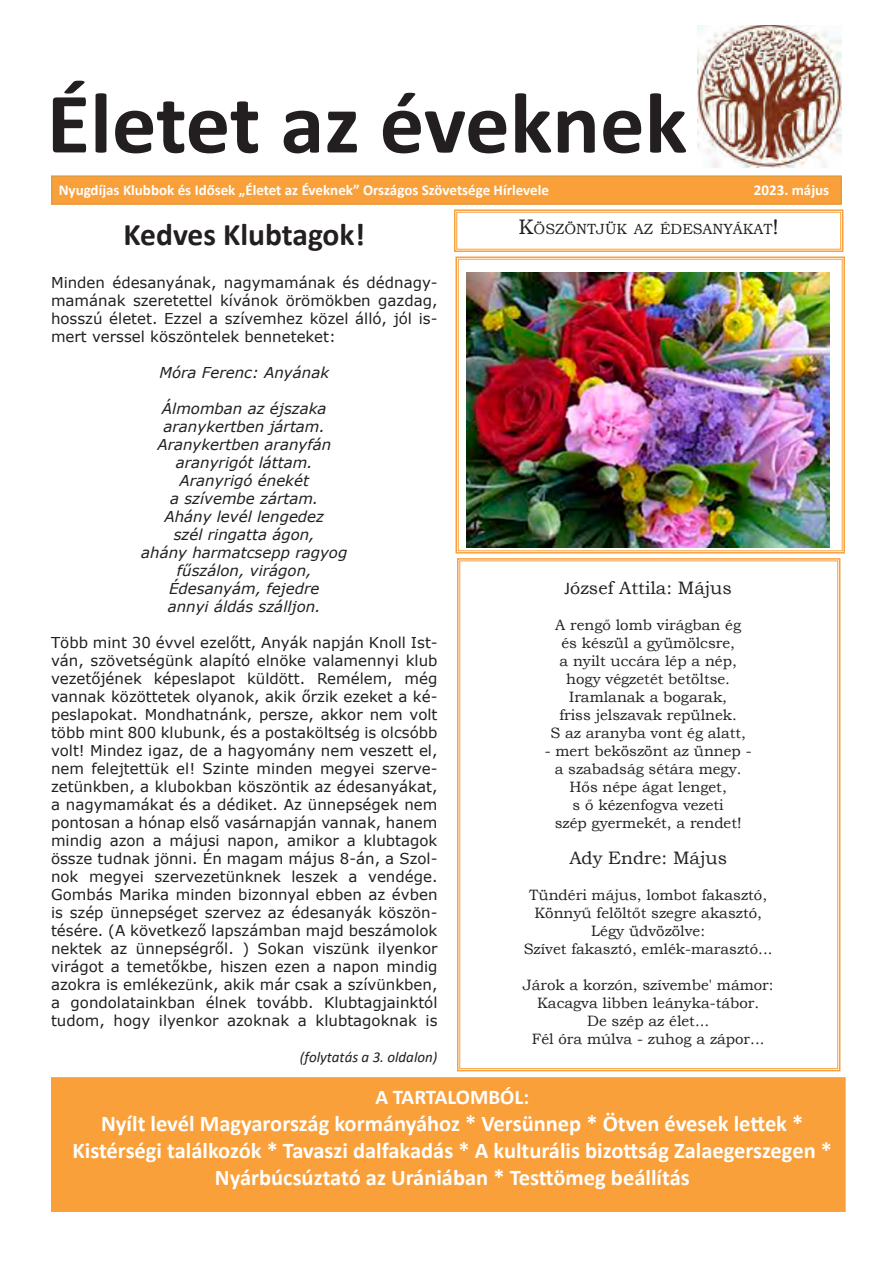
<style>
.page{position:relative;width:893px;height:1263px;background:#fff}
.page>*{position:absolute;margin:0;border:0;box-sizing:border-box;transform-origin:0 0}
.t1{font:700 87px "Calibri";color:#231f20}
.t2{font:700 31.5px "Calibri";color:#231f20}
.t3{font:700 22.5px/27px "Calibri";color:#fff;text-align:center}
.t4{font:700 21px "Calibri";color:#fff}
.t5{font:18px "Bookman Old Style";color:#231f20}
.t6{font:15px/18px "Verdana";color:#231f20;text-align:justify}
.t7{font:15px/18px "Bookman Old Style";color:#231f20;text-align:center}
.t8{font:italic 15px/18px "Verdana";color:#231f20;text-align:center}
.t9{font:700 15px "Calibri";color:#fff}
.t10{font:italic 15px "Calibri";color:#231f20}
.t11{font:14.7px "Bookman Old Style";color:#231f20}
.s1{font-size:21px}
.s2{font-family:"Calibri"}
</style>
<div class="page">
<div style="left:51px;top:175px;width:791px;height:30px;background:#f9a03a;border:1px solid #e39b3f"></div>
<img style="left:697px;top:26px;width:145px;height:142px">
<div style="left:51px;top:1077px;width:795px;height:135px;background:#f9a03a;border:1px solid #f9a03a"></div>
<svg style="left:457px;top:558px;width:384px;height:514px"></svg>
<img style="left:455px;top:256px;width:390px;height:298px">
<div style="left:458px;top:259px;width:384px;height:292px;border:1px solid #f9a03a"></div>
<svg style="left:454px;top:209px;width:390px;height:43px"></svg>
<h1 class="t1" style="left:47px;top:81px;width:642px">Életet az éveknek</h1>
<p class="t9" style="left:59px;top:179px;width:492px">Nyugdíjas Klubbok és Idősek „Életet az Éveknek” Országos Szövetsége Hírlevele</p>
<p class="t9" style="left:754px;top:179px;width:77px">2023. május</p>
<h2 class="t2" style="left:124px;top:219px;width:243px">Kedves Klubtagok!</h2>
<p class="t6" style="left:51px;top:274px;width:388px">Minden édesanyának, nagymamának és dédnagy&shy;mamának szeretettel kívánok örömökben gazdag, hosszú életet. Ezzel a szívemhez közel álló, jól is&shy;mert verssel köszöntelek benneteket:</p>
<p class="t8" style="left:159px;top:364px;width:171px">Móra Ferenc: Anyának</p>
<p class="t8" style="left:141px;top:400px;width:208px">Álmomban az éjszaka aranykertben jártam.<br>Aranykertben aranyfán aranyrigót láttam.<br>Aranyrigó énekét<br>a szívembe zártam.<br>Ahány levél lengedez<br>szél ringatta ágon,<br>ahány harmatcsepp ragyog fűszálon, virágon,<br>Édesanyám, fejedre<br>annyi áldás szálljon.</p>
<p class="t6" style="left:51px;top:633px;width:388px">Több mint 30 évvel ezelőtt, Anyák napján Knoll Ist&shy;ván, szövetségünk alapító elnöke valamennyi klub vezetőjének képeslapot küldött. Remélem, még vannak közöttetek olyanok, akik őrzik ezeket a ké&shy;peslapokat. Mondhatnánk, persze, akkor nem volt több mint 800 klubunk, és a postaköltség is olcsóbb volt! Mindez igaz, de a hagyomány nem veszett el, nem felejtettük el! Szinte minden megyei szerve&shy;zetünkben, a klubokban köszöntik az édesanyákat, a nagymamákat és a dédiket. Az ünnepségek nem pontosan a hónap első vasárnapján vannak, hanem mindig azon a májusi napon, amikor a klubtagok össze tudnak jönni. Én magam május 8-án, a Szol&shy;nok megyei szervezetünknek leszek a vendége.<br>Gombás Marika minden bizonnyal ebben az évben is szép ünnepséget szervez az édesanyák köszön&shy;tésére. (A következő lapszámban majd beszámolok nektek az ünnepségről. ) Sokan viszünk ilyenkor virágot a temetőkbe, hiszen ezen a napon mindig azokra is emlékezünk, akik már csak a szívünkben, a gondolatainkban élnek tovább. Klubtagjainktól tudom, hogy ilyenkor azoknak a klubtagoknak is</p>
<p class="t11" style="left:518px;top:220px;width:262px"><span class="s1">K</span>ÖSZÖNTJÜK AZ ÉDESANYÁKAT<span class="s1">!</span></p>
<p class="t5" style="left:564px;top:581px;width:169px"><span class="s2">J</span>ózsef Attila: Május</p>
<p class="t7" style="left:550px;top:616px;width:197px">A rengő lomb virágban ég és készül a gyümölcsre,<br>a nyilt uccára lép a nép, hogy végzetét betöltse.<br>Iramlanak a bogarak,<br>friss jelszavak repülnek.<br>S az aranyba vont ég alatt,</p>
<p class="t7" style="left:545px;top:742px;width:208px">- mert beköszönt az ünnep - a szabadság sétára megy.<br>Hős népe ágat lenget,<br>s ő kézenfogva vezeti<br>szép gyermekét, a rendet!</p>
<p class="t5" style="left:569px;top:846px;width:159px">Ady Endre: Május</p>
<p class="t7" style="left:524px;top:886px;width:250px">Tündéri május, lombot fakasztó,<br>Könnyű felöltőt szegre akasztó,<br>Légy üdvözölve:<br>Szívet fakasztó, emlék-marasztó...</p>
<p class="t7" style="left:523px;top:976px;width:252px">Járok a korzón, szívembe' mámor:<br>Kacagva libben leányka-tábor.<br>De szép az élet...<br>Fél óra múlva - zuhog a zápor...</p>
<p class="t10" style="left:300px;top:1052px;width:139px">(folytatás a 3. oldalon)</p>
<h3 class="t4" style="left:375px;top:1082px;width:155px">A TARTALOMBÓL:</h3>
<h3 class="t3" style="left:73px;top:1110px;width:761px">Nyílt levél Magyarország kormányához * Versünnep * Ötven évesek le琀琀ek *<br>Kistérségi találkozók * Tavaszi dalfakadás * A kulturális bizo琀琀ság Zalaegerszegen *<br>Nyárbúcsúztató az Urániában * Tes琀琀ömeg beállítás</h3>
</div>
